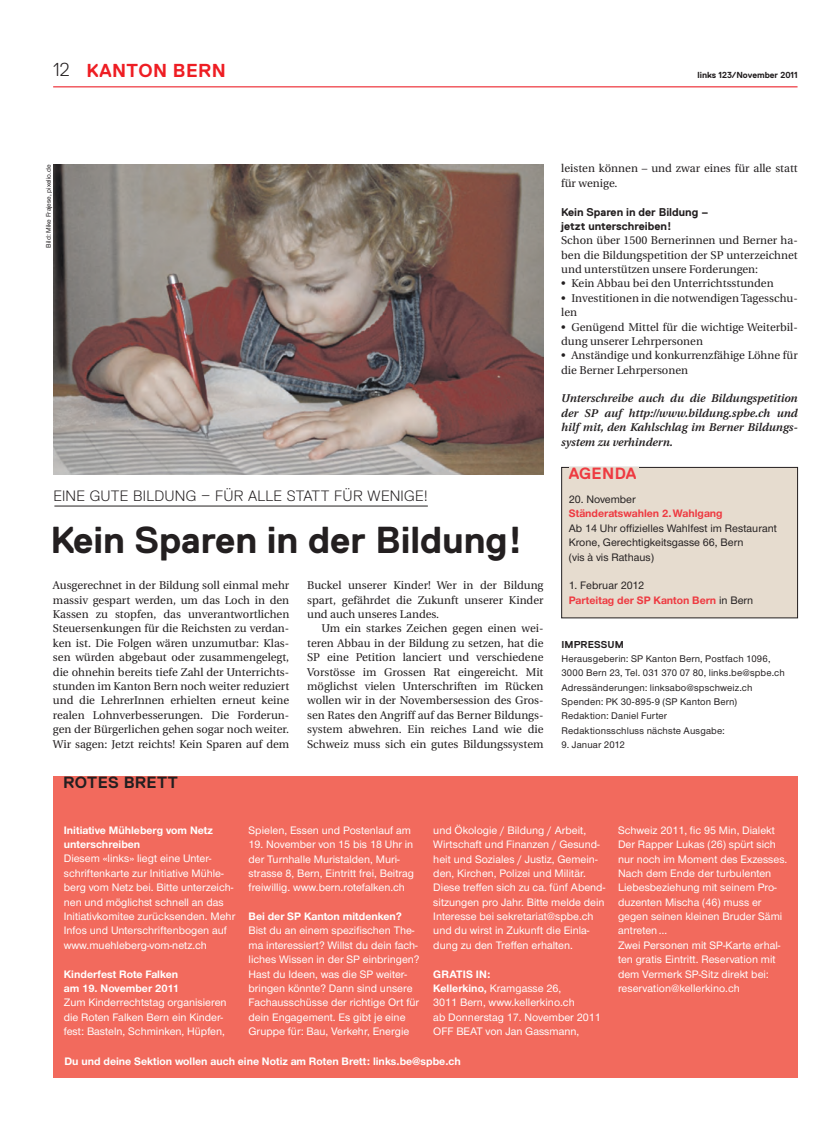
<style>
.page{position:relative;width:833px;height:1134px;background:#fff}
.page>*{position:absolute;margin:0;border:0;box-sizing:border-box;transform-origin:0 0}
.t1{font:700 37.5px "Replica";color:#231f20}
.t2{font:700 18.75px "Replica";letter-spacing:.025em;color:#ee1d23}
.t3{font:700 16.25px "Replica";letter-spacing:.02em;color:#231f20}
.t4{font:700 16.25px "Replica";color:#ee3a41}
.t5{font:300 15px "Replica";letter-spacing:.015em;color:#231f20}
.t6{font:500 11.25px/14.4px "Nimbus San Nov";color:#fff}
.t7{font:11.25px/14.4px "Utopia";color:#231f20}
.t8{font:700 11.25px/14.4px "Nimbus San Nov";color:#fff}
.t9{font:italic 600 11.25px/14.4px "Utopia";color:#231f20;text-align:justify}
.t10{font:500 11.25px/14.4px "Nimbus San Nov";color:#231f20}
.t11{font:700 11.25px/14.4px "Nimbus San Nov";color:#ee3a41}
.t12{font:700 11.25px/14.4px "Replica";color:#231f20}
.t13{font:500 10px/14.4px "Nimbus San Nov";letter-spacing:.015em;color:#231f20}
.t14{font:700 10px "Replica";color:#231f20}
.t15{font:700 8.75px "Replica";color:#231f20}
.t16{font:500 6.88px "Nimbus San Nov";color:#231f20}
.s1{font-weight:300;color:#231f20}
.s2{font-weight:500;color:#231f20}
.s3{font-weight:700}
</style>
<div class="page">
<hr style="left:53px;top:86px;width:744px;height:1px;background:#ee3a41">
<div style="left:53px;top:776px;width:744px;height:302px;background:#f26a5d"></div>
<hr style="left:54px;top:506px;width:374px;height:1px;background:#231f20">
<div style="left:561px;top:467px;width:236px;height:151px;background:#e6dccf"></div>
<div style="left:561px;top:467px;width:236px;height:151px;border:1px solid #231f20"></div>
<div style="left:569px;top:467px;width:69px;height:13px;background:#e6dccf"></div>
<img style="left:54px;top:165px;width:489px;height:309px">
<h2 class="t2" style="left:53px;top:60px;width:159px"><span class="s1">12</span> Kanton Bern</h2>
<p class="t15" style="left:697px;top:70px;width:102px">links 123/November 2011</p>
<p class="t16" style="left:44px;top:248px;width:85px;rotate:-90deg">Bild: Mike Frajese, pixelio.de</p>
<p class="t7" style="left:561px;top:162px;width:238px">leisten können – und zwar eines für alle statt für wenige.</p>
<p class="t12" style="left:561px;top:204px;width:149px">Kein Sparen in der Bildung – jetzt unterschreiben!</p>
<p class="t7" style="left:561px;top:233px;width:238px;text-align:justify">Schon über 1500 Bernerinnen und Berner ha&shy;ben die Bildungspetition der SP unterzeichnet und unterstützen unsere Forderungen:</p>
<p class="t7" style="left:561px;top:277px;width:214px">• Kein Abbau bei den Unterrichtsstunden</p>
<p class="t7" style="left:561px;top:291px;width:238px">• Investitionen in die notwendigen Tagesschu&shy;len</p>
<p class="t7" style="left:561px;top:320px;width:238px">• Genügend Mittel für die wichtige Weiterbil&shy;dung unserer Lehrpersonen</p>
<p class="t7" style="left:561px;top:349px;width:238px">• Anständige und konkurrenzfähige Löhne für die Berner Lehrpersonen</p>
<p class="t9" style="left:561px;top:392px;width:238px">Unterschreibe auch du die Bildungspetition der SP auf http://www.bildung.spbe.ch und hilf mit, den Kahlschlag im Berner Bildungs&shy;system zu verhindern.</p>
<h3 class="t5" style="left:53px;top:487px;width:376px">EINE GUTE BILDUNG – FÜR ALLE STATT FÜR WENIGE!</h3>
<h1 class="t1" style="left:50px;top:519px;width:474px">Kein Sparen in der Bildung!</h1>
<p class="t7" style="left:53px;top:578px;width:238px;text-align:justify">Ausgerechnet in der Bildung soll einmal mehr massiv gespart werden, um das Loch in den Kassen zu stopfen, das unverantwortlichen Steuersenkungen für die Reichsten zu verdan&shy;ken ist. Die Folgen wären unzumutbar: Klas&shy;sen würden abgebaut oder zusammengelegt, die ohnehin bereits tiefe Zahl der Unterrichts&shy;stunden im Kanton Bern noch weiter reduziert und die LehrerInnen erhielten erneut keine realen Lohnverbesserungen. Die Forderun&shy;gen der Bürgerlichen gehen sogar noch weiter.<br>Wir sagen: Jetzt reichts! Kein Sparen auf dem</p>
<p class="t7" style="left:307px;top:578px;width:238px;text-align:justify">Buckel unserer Kinder! Wer in der Bildung spart, gefährdet die Zukunft unserer Kinder und auch unseres Landes.</p>
<p class="t7" style="left:307px;top:622px;width:238px;text-indent:14px">Um ein starkes Zeichen gegen einen wei&shy;teren Abbau in der Bildung zu setzen, hat die SP eine Petition lanciert und verschiedene Vorstösse im Grossen Rat eingereicht. Mit möglichst vielen Unterschriften im Rücken wollen wir in der Novembersession des Gros&shy;sen Rates den Angriff auf das Berner Bildungs&shy;system abwehren. Ein reiches Land wie die Schweiz muss sich ein gutes Bildungssystem</p>
<h3 class="t3" style="left:63px;top:773px;width:105px">rotes brett</h3>
<h3 class="t4" style="left:569px;top:464px;width:69px">Agenda</h3>
<p class="t10" style="left:569px;top:492px;width:69px">20. November</p>
<p class="t11" style="left:569px;top:506px;width:155px">Ständeratswahlen 2.Wahlgang</p>
<p class="t10" style="left:569px;top:521px;width:210px">Ab 14 Uhr offizielles Wahlfest im Restaurant<br>Krone, Gerechtigkeitsgasse 66, Bern<br>(vis à vis Rathaus)</p>
<p class="t11" style="left:569px;top:578px;width:186px"><span class="s2">1. Februar 2012<br></span>Parteitag der SP Kanton Bern <span class="s2">in Bern</span></p>
<p class="t14" style="left:561px;top:639px;width:7px">Impr</p>
<p class="t14" style="left:588px;top:639px;width:36px">ess um</p>
<p class="t13" style="left:561px;top:651px;width:225px">Herausgeberin: SP Kanton Bern, Postfach 1096, 3000 Bern 23, Tel. 031 370 07 80, links.be@spbe.ch Adressänderungen: linksabo@spschweiz.ch Spenden: PK 30-895-9 (SP Kanton Bern)<br>Redaktion: Daniel Furter<br>Redaktionsschluss nächste Ausgabe:</p>
<p class="t13" style="left:561px;top:738px;width:65px">9. Januar 2012</p>
<p class="t8" style="left:64px;top:823px;width:151px">Initiative Mühleberg vom Netz unterschreiben</p>
<p class="t6" style="left:64px;top:851px;width:173px">Diesem «links» liegt eine Unter&shy;schriftenkarte zur Initiative Mühle&shy;berg vom Netz bei. Bitte unterzeich&shy;nen und möglichst schnell an das Initiativkomitee zurücksenden. Mehr Infos und Unterschriftenbogen auf www.muehleberg-vom-netz.ch</p>
<p class="t8" style="left:64px;top:966px;width:117px">Kinderfest Rote Falken am 19. November 2011</p>
<p class="t6" style="left:64px;top:995px;width:164px">Zum Kinderrechtstag organisieren die Roten Falken Bern ein Kinder&shy;fest: Basteln, Schminken, Hüpfen,</p>
<p class="t6" style="left:248px;top:823px;width:164px">Spielen, Essen und Postenlauf am</p>
<p class="t6" style="left:248px;top:837px;width:167px">19. November von 15 bis 18 Uhr in der Turnhalle Muristalden, Muri&shy;strasse 8, Bern, Eintritt frei, Beitrag freiwillig. www.bern.rotefalken.ch</p>
<p class="t8" style="left:248px;top:909px;width:155px">Bei der SP Kanton mitdenken?</p>
<p class="t6" style="left:248px;top:923px;width:172px">Bist du an einem spezifischen The&shy;ma interessiert? Willst du dein fach&shy;liches Wissen in der SP einbringen?<br>Hast du Ideen, was die SP weiter&shy;bringen könnte? Dann sind unsere Fachausschüsse der richtige Ort für dein Engagement. Es gibt je eine Gruppe für: Bau, Verkehr, Energie</p>
<p class="t6" style="left:433px;top:823px;width:173px">und Ökologie / Bildung / Arbeit, Wirtschaft und Finanzen / Gesund&shy;heit und Soziales / Justiz, Gemein&shy;den, Kirchen, Polizei und Militär.<br>Diese treffen sich zu ca. fünf Abend&shy;sitzungen pro Jahr. Bitte melde dein Interesse bei sekretariat@spbe.ch und du wirst in Zukunft die Einla&shy;dung zu den Treffen erhalten.</p>
<p class="t6" style="left:433px;top:966px;width:169px"><span class="s3">Gratis in :<br>Kellerkino,</span> Kramgasse 26,<br>3011 Bern, www.kellerkino.ch<br>ab Donnerstag 17. November 2011<br>OFF BEAT von Jan Gassmann,</p>
<p class="t8" style="left:64px;top:1054px;width:398px">Du und deine Sektion wollen auch eine Notiz am Roten Brett: links.be@spbe.ch</p>
<p class="t6" style="left:618px;top:823px;width:171px">Schweiz 2011, fic 95 Min, Dialekt<br>Der Rapper Lukas (26) spürt sich nur noch im Moment des Exzesses.<br>Nach dem Ende der turbulenten<br>Liebesbeziehung mit seinem Pro&shy;duzenten Mischa (46) muss er gegen seinen kleinen Bruder Sämi antreten…<br>Zwei Personen mit SP-Karte erhal&shy;ten gratis Eintritt. Reservation mit dem Vermerk SP-Sitz direkt bei: reservation@kellerkino.ch</p>
</div>
